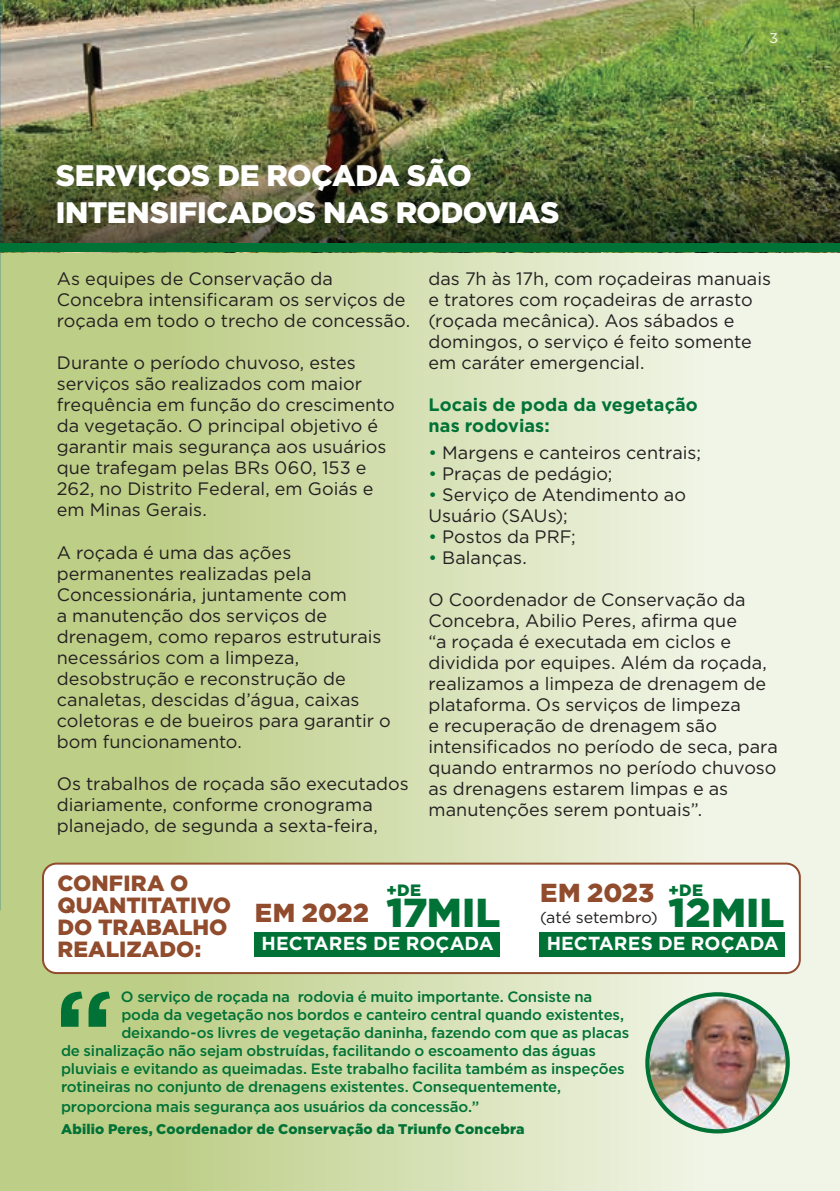
<style>
.page{position:relative;width:840px;height:1191px;background:#fff}
.page>*{position:absolute;margin:0;border:0;box-sizing:border-box;transform-origin:0 0}
.t1{font:900 40.4px "Gotham";color:#007236}
.t2{font:900 29.6px/37.4px "Gotham";letter-spacing:-.02em;color:#fff}
.t3{font:900 26px "Gotham";letter-spacing:-.005em;color:#914c2d}
.t4{font:900 22px/22px "Gotham";color:#914c2d}
.t5{font:700 18.8px "Gotham";color:#fff}
.t6{font:18px/21px "Gotham";color:#231f20}
.t7{font:700 18px/21px "Gotham";letter-spacing:.005em;color:#007236}
.t8{font:900 16.4px "Gotham";color:#007236}
.t9{font:16px "Gotham";color:#231f20}
.t10{font:500 15px "Gotham";letter-spacing:-.01em;color:#007236}
.t11{font:900 14px "Gotham";letter-spacing:.015em;color:#007236}
.t12{font:14px "Gotham";color:#fff}
.s1{color:#007236}
</style>
<div class="page">
<div style="left:0;top:243px;width:839px;height:948px;background:#bdce87"></div>
<div style="left:132px;top:252px;width:707px;height:939px;background:linear-gradient(to right,#bccd86,#f9fbf5)"></div>
<img style="left:0;top:0;width:839px;height:123px">
<img style="left:0;top:123px;width:839px;height:121px">
<svg style="left:61px;top:991px;width:49px;height:35px"></svg>
<img style="left:649px;top:996px;width:136px;height:133px">
<div style="left:645px;top:992px;width:144px;height:141px;border:4px solid #007236;border-radius:50%"></div>
<div style="left:0;top:244px;width:839px;height:8px;background:#007236"></div>
<div style="left:43px;top:863px;width:756px;height:110px;background:#fff;border-radius:14px"></div>
<div style="left:42px;top:862px;width:758px;height:112px;border:2px solid #914c2d;border-radius:14px"></div>
<div style="left:539px;top:931px;width:245px;height:25px;background:#007236"></div>
<div style="left:254px;top:931px;width:245px;height:25px;background:#007236"></div>
<h2 class="t2" style="left:56px;top:156px;width:505px">SERVIÇOS DE ROÇADA SÃO<br>INTENSIFICADOS NAS RODOVIAS</h2>
<p class="t12" style="left:769px;top:29px;width:10px">3</p>
<p class="t6" style="left:57px;top:267px;width:354px">As equipes de Conservação da<br>Concebra intensificaram os serviços de roçada em todo o trecho de concessão.</p>
<p class="t6" style="left:57px;top:352px;width:339px">Durante o período chuvoso, estes serviços são realizados com maior frequência em função do crescimento da vegetação. O principal objetivo é garantir mais segurança aos usuários que trafegam pelas BRs 060, 153 e<br>262, no Distrito Federal, em Goiás e em Minas Gerais.</p>
<p class="t6" style="left:57px;top:541px;width:335px">A roçada é uma das ações permanentes realizadas pela<br>Concessionária, juntamente com<br>a manutenção dos serviços de drenagem, como reparos estruturais necessários com a limpeza, desobstrução e reconstrução de canaletas, descidas d’água, caixas coletoras e de bueiros para garantir o bom funcionamento.</p>
<p class="t6" style="left:57px;top:773px;width:353px">Os trabalhos de roçada são executados diariamente, conforme cronograma planejado, de segunda a sexta-feira,</p>
<p class="t6" style="left:428px;top:267px;width:344px">das 7h às 17h, com roçadeiras manuais e tratores com roçadeiras de arrasto (roçada mecânica). Aos sábados e domingos, o serviço é feito somente em caráter emergencial.</p>
<p class="t7" style="left:428px;top:394px;width:271px">Locais de poda da vegetação nas rodovias:</p>
<p class="t6" style="left:428px;top:441px;width:274px"><span class="s1">•</span> Margens e canteiros centrais;</p>
<p class="t6" style="left:428px;top:462px;width:185px"><span class="s1">•</span> Praças de pedágio;</p>
<p class="t6" style="left:428px;top:483px;width:259px"><span class="s1">•</span> Serviço de Atendimento ao<br>Usuário (SAUs);</p>
<p class="t6" style="left:428px;top:525px;width:149px"><span class="s1">•</span> Postos da PRF;</p>
<p class="t6" style="left:428px;top:546px;width:100px"><span class="s1">•</span> Balanças.</p>
<p class="t6" style="left:428px;top:589px;width:351px">O Coordenador de Conservação da Concebra, Abilio Peres, afirma que<br>“a roçada é executada em ciclos e dividida por equipes. Além da roçada, realizamos a limpeza de drenagem de plataforma. Os serviços de limpeza<br>e recuperação de drenagem são intensificados no período de seca, para quando entrarmos no período chuvoso as drenagens estarem limpas e as manutenções serem pontuais”.</p>
<p class="t4" style="left:57px;top:872px;width:175px">CONFIRA O<br>QUANTITATIVO<br>DO TRABALHO<br>REALIZADO:</p>
<h3 class="t3" style="left:255px;top:895px;width:115px">EM 2022</h3>
<p class="t8" style="left:386px;top:878px;width:36px">+DE</p>
<h1 class="t1" style="left:386px;top:884px;width:115px">17MIL</h1>
<p class="t5" style="left:261px;top:930px;width:233px">HECTARES DE ROÇADA</p>
<h3 class="t3" style="left:540px;top:874px;width:115px">EM 2023</h3>
<p class="t9" style="left:540px;top:907px;width:119px">(até setembro)</p>
<p class="t8" style="left:668px;top:878px;width:36px">+DE</p>
<h1 class="t1" style="left:668px;top:884px;width:117px">12MIL</h1>
<p class="t5" style="left:546px;top:930px;width:233px">HECTARES DE ROÇADA</p>
<p class="t10" style="left:121px;top:987px;width:472px">O serviço de roçada na rodovia é muito importante. Consiste na</p>
<p class="t10" style="left:121px;top:1005px;width:504px">poda da vegetação nos bordos e canteiro central quando existentes,</p>
<p class="t10" style="left:121px;top:1023px;width:509px">deixando-os livres de vegetação daninha, fazendo com que as placas</p>
<p class="t10" style="left:61px;top:1041px;width:536px">de sinalização não sejam obstruídas, facilitando o escoamento das águas</p>
<p class="t10" style="left:61px;top:1059px;width:565px">pluviais e evitando as queimadas. Este trabalho facilita também as inspeções</p>
<p class="t10" style="left:61px;top:1077px;width:501px">rotineiras no conjunto de drenagens existentes. Consequentemente,</p>
<p class="t10" style="left:61px;top:1096px;width:419px">proporciona mais segurança aos usuários da concessão.”</p>
<p class="t11" style="left:61px;top:1119px;width:464px">Abilio Peres, Coordenador de Conservação da Triunfo Concebra</p>
</div>
